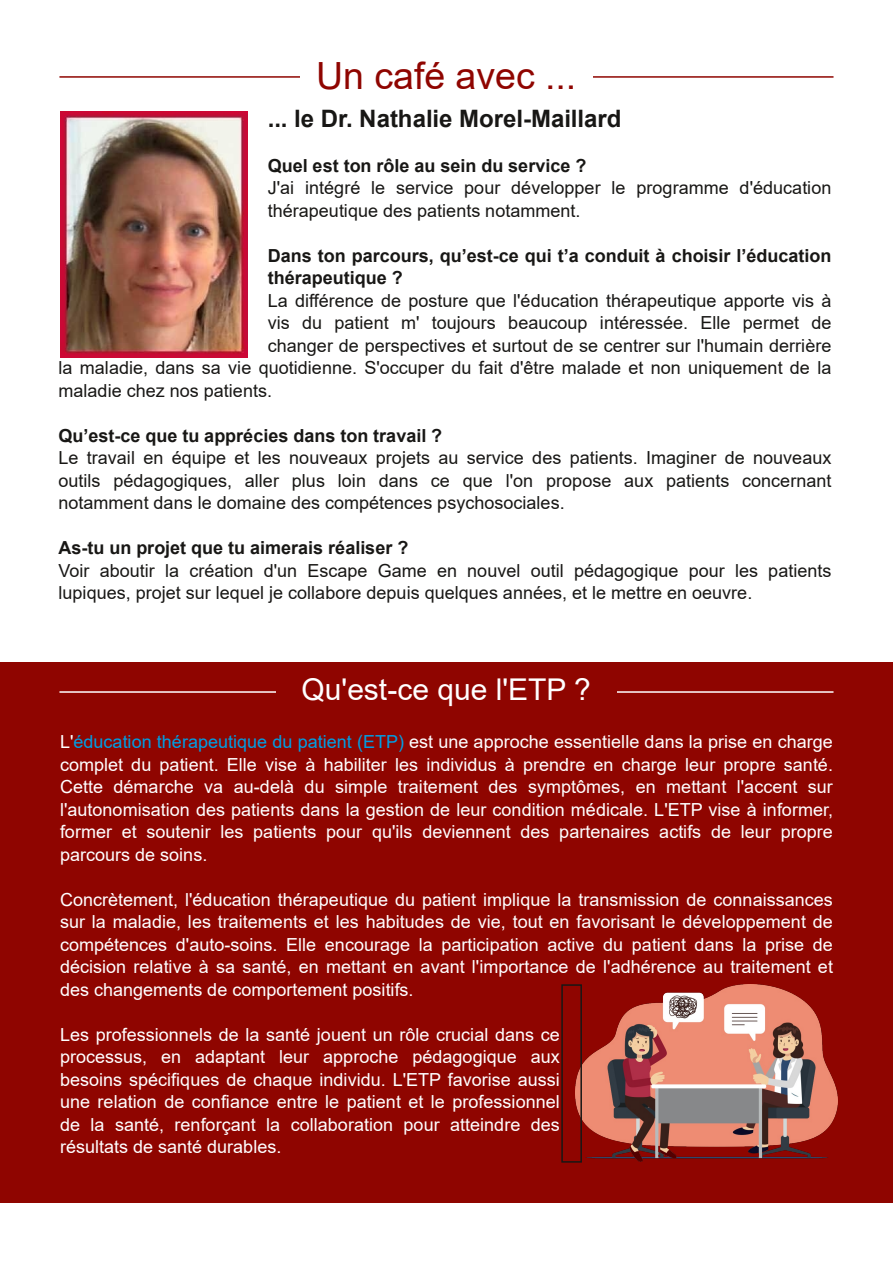
<style>
.page{position:relative;width:893px;height:1263px;background:#fff}
.page>*{position:absolute;margin:0;border:0;box-sizing:border-box;transform-origin:0 0}
.t1{font:37.5px "Arial";color:#8f0500}
.t2{font:30px "Arial";color:#fff}
.t3{font:700 24px "Arial";color:#181715}
.t4{font:18px/22.5px "Arial";color:#fff;text-align:justify}
.t5{font:18px/22.5px "Arial";color:#181715}
.t6{font:700 18px/22.5px "Arial";color:#181715}
.s1{color:#009ee3}
</style>
<div class="page">
<hr style="left:59px;top:76px;width:774px;height:2px;background:#8f0500">
<div style="left:0;top:662px;width:893px;height:541px;background:#8f0500"></div>
<hr style="left:59px;top:691px;width:774px;height:2px;background:#fff">
<img style="left:60px;top:111px;width:188px;height:246px">
<div style="left:276px;top:678px;width:340px;height:32px;background:#8f0500"></div>
<img style="left:576px;top:985px;width:262px;height:176px">
<div style="left:300px;top:62px;width:293px;height:36px;background:#fff"></div>
<div style="left:561px;top:984px;width:21px;height:178px;border:2px solid #181715"></div>
<h1 class="t1" style="left:316px;top:55px;width:262px">Un café avec ...</h1>
<h3 class="t3" style="left:268px;top:105px;width:355px">... le Dr. Nathalie Morel-Maillard</h3>
<p class="t6" style="left:268px;top:154px;width:320px">Quel est ton rôle au sein du service ?</p>
<p class="t5" style="left:268px;top:177px;width:565px">J'ai intégré le service pour développer le programme d'éducation thérapeutique des patients notamment.</p>
<p class="t6" style="left:268px;top:244px;width:565px">Dans ton parcours, qu’est-ce qui t’a conduit à choisir l’éducation thérapeutique ?</p>
<p class="t5" style="left:268px;top:289px;width:565px">La différence de posture que l'éducation thérapeutique apporte vis à</p>
<p class="t5" style="left:268px;top:312px;width:565px">vis du patient m' toujours beaucoup intéressée. Elle permet de</p>
<p class="t5" style="left:268px;top:334px;width:565px">changer de perspectives et surtout de se centrer sur l'humain derrière</p>
<p class="t5" style="left:58px;top:357px;width:774px">la maladie, dans sa vie quotidienne. S'occuper du fait d'être malade et non uniquement de la</p>
<p class="t5" style="left:58px;top:379px;width:215px">maladie chez nos patients.</p>
<p class="t6" style="left:58px;top:424px;width:385px">Qu’est-ce que tu apprécies dans ton travail ?</p>
<p class="t5" style="left:58px;top:447px;width:774px;text-align:justify">Le travail en équipe et les nouveaux projets au service des patients. Imaginer de nouveaux outils pédagogiques, aller plus loin dans ce que l'on propose aux patients concernant notamment dans le domaine des compétences psychosociales.</p>
<p class="t6" style="left:58px;top:537px;width:351px">As-tu un projet que tu aimerais réaliser ?</p>
<p class="t5" style="left:58px;top:559px;width:774px">Voir aboutir la création d'un Escape Game en nouvel outil pédagogique pour les patients lupiques, projet sur lequel je collabore depuis quelques années, et le mettre en oeuvre.</p>
<h2 class="t2" style="left:302px;top:673px;width:291px">Qu'est-ce que l'ETP ?</h2>
<p class="t4" style="left:60px;top:731px;width:774px">L'<span class="s1">éducation thérapeutique du patient (ETP)</span> est une approche essentielle dans la prise en charge complet du patient. Elle vise à habiliter les individus à prendre en charge leur propre santé.<br>Cette démarche va au-delà du simple traitement des symptômes, en mettant l'accent sur l'autonomisation des patients dans la gestion de leur condition médicale. L'ETP vise à informer, former et soutenir les patients pour qu'ils deviennent des partenaires actifs de leur propre parcours de soins.</p>
<p class="t4" style="left:60px;top:888px;width:774px">Concrètement, l'éducation thérapeutique du patient implique la transmission de connaissances sur la maladie, les traitements et les habitudes de vie, tout en favorisant le développement de compétences d'auto-soins. Elle encourage la participation active du patient dans la prise de décision relative à sa santé, en mettant en avant l'importance de l'adhérence au traitement et des changements de comportement positifs.</p>
<p class="t4" style="left:60px;top:1023px;width:501px">Les professionnels de la santé jouent un rôle crucial dans ce processus, en adaptant leur approche pédagogique aux besoins spécifiques de chaque individu. L'ETP favorise aussi une relation de confiance entre le patient et le professionnel de la santé, renforçant la collaboration pour atteindre des résultats de santé durables.</p>
</div>
